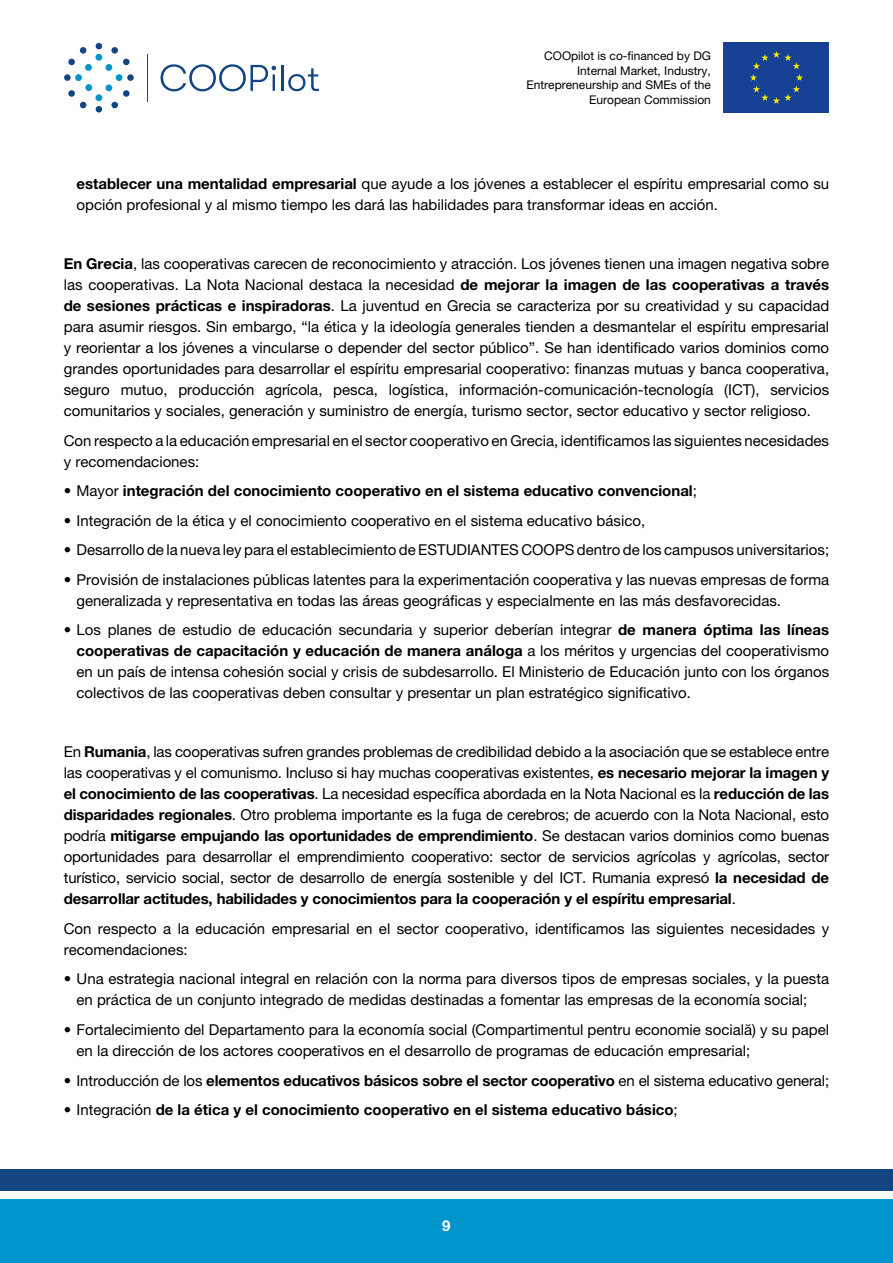
<style>
.page{position:relative;width:893px;height:1263px;background:#fff}
.page>*{position:absolute;margin:0;border:0;box-sizing:border-box;transform-origin:0 0}
.t1{font:15px/21px "Helvetica Neue LT Pro";color:#000}
.t2{font:700 15px "Helvetica Neue LT Pro";color:#000}
.t3{font:700 15px "Helvetica Neue LT Pro";color:#fff}
.t4{font:12px/14.4px "Helvetica Neue LT Pro";color:#000;text-align:right}
.s1{font-weight:700}
.s2{font-weight:400}
</style>
<div class="page">
<div style="left:0;top:1199px;width:893px;height:64px;background:#0094cd"></div>
<div style="left:724px;top:43px;width:105px;height:70px;background:#164194"></div>
<svg style="left:750px;top:51px;width:53px;height:53px"></svg>
<svg style="left:95px;top:43px;width:7px;height:7px"></svg>
<svg style="left:95px;top:106px;width:7px;height:7px"></svg>
<svg style="left:68px;top:47px;width:19px;height:19px"></svg>
<svg style="left:111px;top:90px;width:19px;height:19px"></svg>
<svg style="left:64px;top:74px;width:7px;height:7px"></svg>
<svg style="left:127px;top:74px;width:7px;height:7px"></svg>
<svg style="left:68px;top:90px;width:19px;height:19px"></svg>
<svg style="left:111px;top:47px;width:19px;height:19px"></svg>
<div style="left:95px;top:54px;width:7px;height:7px;background:#0094cd;border-radius:50%"></div>
<div style="left:105px;top:64px;width:7px;height:7px;background:#0094cd;border-radius:50%"></div>
<div style="left:116px;top:74px;width:6px;height:7px;background:#0094cd;border-radius:50%"></div>
<div style="left:85px;top:64px;width:7px;height:7px;background:#0094cd;border-radius:50%"></div>
<div style="left:105px;top:84px;width:7px;height:7px;background:#0094cd;border-radius:50%"></div>
<div style="left:75px;top:74px;width:7px;height:7px;background:#0094cd;border-radius:50%"></div>
<div style="left:85px;top:84px;width:7px;height:7px;background:#0094cd;border-radius:50%"></div>
<div style="left:95px;top:94px;width:7px;height:7px;background:#0094cd;border-radius:50%"></div>
<svg style="left:161px;top:64px;width:115px;height:27px"></svg>
<hr style="left:281px;top:65px;width:3px;height:26px;background:#144583">
<svg style="left:288px;top:68px;width:31px;height:23px"></svg>
<hr style="left:147px;top:54px;width:1px;height:47px;background:#144583">
<div style="left:0;top:1169px;width:893px;height:22px;background:#144583"></div>
<p class="t4" style="left:526px;top:49px;width:186px">COOpilot is co-financed by DG<br>Internal Market, Industry,<br>Entrepreneurship and SMEs of the<br>European Commission</p>
<p class="t1" style="left:77px;top:173px;width:754px"><span class="s1">establecer una mentalidad empresarial</span> que ayude a los jóvenes a establecer el espíritu empresarial como su opción profesional y al mismo tiempo les dará las habilidades para transformar ideas en acción.</p>
<p class="t1" style="left:64px;top:253px;width:767px;text-align:justify"><span class="s1">En Grecia</span>, las cooperativas carecen de reconocimiento y atracción. Los jóvenes tienen una imagen negativa sobre las cooperativas. La Nota Nacional destaca la necesidad <span class="s1">de mejorar la imagen de las cooperativas a través de sesiones prácticas e inspiradoras</span>. La juventud en Grecia se caracteriza por su creatividad y su capacidad para asumir riesgos. Sin embargo, “la ética y la ideología generales tienden a desmantelar el espíritu empresarial y reorientar a los jóvenes a vincularse o depender del sector público”. Se han identificado varios dominios como grandes oportunidades para desarrollar el espíritu empresarial cooperativo: finanzas mutuas y banca cooperativa, seguro mutuo, producción agrícola, pesca, logística, información-comunicación-tecnología (ICT), servicios comunitarios y sociales, generación y suministro de energía, turismo sector, sector educativo y sector religioso.</p>
<p class="t1" style="left:64px;top:430px;width:767px">Con respecto a la educación empresarial en el sector cooperativo en Grecia, identificamos las siguientes necesidades y recomendaciones:</p>
<p class="t2" style="left:64px;top:482px;width:635px"><span class="s2">• Mayor</span> integración del conocimiento cooperativo en el sistema educativo convencional<span class="s2">;</span></p>
<p class="t1" style="left:64px;top:510px;width:583px">• Integración de la ética y el conocimiento cooperativo en el sistema educativo básico,</p>
<p class="t1" style="left:64px;top:539px;width:767px">• Desarrollo de la nueva ley para el establecimiento de ESTUDIANTES COOPS dentro de los campusos universitarios;</p>
<p class="t1" style="left:77px;top:569px;width:754px;text-indent:-13px">• Provisión de instalaciones públicas latentes para la experimentación cooperativa y las nuevas empresas de forma generalizada y representativa en todas las áreas geográficas y especialmente en las más desfavorecidas.</p>
<p class="t1" style="left:77px;top:619px;width:754px;text-align:justify;text-indent:-13px">• Los planes de estudio de educación secundaria y superior deberían integrar <span class="s1">de manera óptima las líneas cooperativas de capacitación y educación de manera análoga</span> a los méritos y urgencias del cooperativismo en un país de intensa cohesión social y crisis de subdesarrollo. El Ministerio de Educación junto con los órganos colectivos de las cooperativas deben consultar y presentar un plan estratégico significativo.</p>
<p class="t1" style="left:64px;top:741px;width:767px;text-align:justify">En <span class="s1">Rumania</span>, las cooperativas sufren grandes problemas de credibilidad debido a la asociación que se establece entre las cooperativas y el comunismo. Incluso si hay muchas cooperativas existentes, <span class="s1">es necesario mejorar la imagen y el conocimiento de las cooperativas</span>. La necesidad específica abordada en la Nota Nacional es la <span class="s1">reducción de las disparidades regionales</span>. Otro problema importante es la fuga de cerebros; de acuerdo con la Nota Nacional, esto podría <span class="s1">mitigarse empujando las oportunidades de emprendimiento</span>. Se destacan varios dominios como buenas oportunidades para desarrollar el emprendimiento cooperativo: sector de servicios agrícolas y agrícolas, sector turístico, servicio social, sector de desarrollo de energía sostenible y del ICT. Rumania expresó <span class="s1">la necesidad de desarrollar actitudes, habilidades y conocimientos para la cooperación y el espíritu empresarial</span>.</p>
<p class="t1" style="left:64px;top:918px;width:767px">Con respecto a la educación empresarial en el sector cooperativo, identificamos las siguientes necesidades y recomendaciones:</p>
<p class="t1" style="left:77px;top:968px;width:754px;text-indent:-13px">• Una estrategia nacional integral en relación con la norma para diversos tipos de empresas sociales, y la puesta en práctica de un conjunto integrado de medidas destinadas a fomentar las empresas de la economía social;</p>
<p class="t1" style="left:77px;top:1019px;width:754px;text-indent:-13px">• Fortalecimiento del Departamento para la economía social (Compartimentul pentru economie socială) y su papel en la dirección de los actores cooperativos en el desarrollo de programas de educación empresarial;</p>
<p class="t2" style="left:64px;top:1071px;width:767px"><span class="s2">• Introducción de los</span> elementos educativos básicos sobre el sector cooperativo <span class="s2">en el sistema educativo general;</span></p>
<p class="t2" style="left:64px;top:1100px;width:615px"><span class="s2">• Integración</span> de la ética y el conocimiento cooperativo en el sistema educativo básico<span class="s2">;</span></p>
<p class="t3" style="left:442px;top:1216px;width:10px">9</p>
</div>
